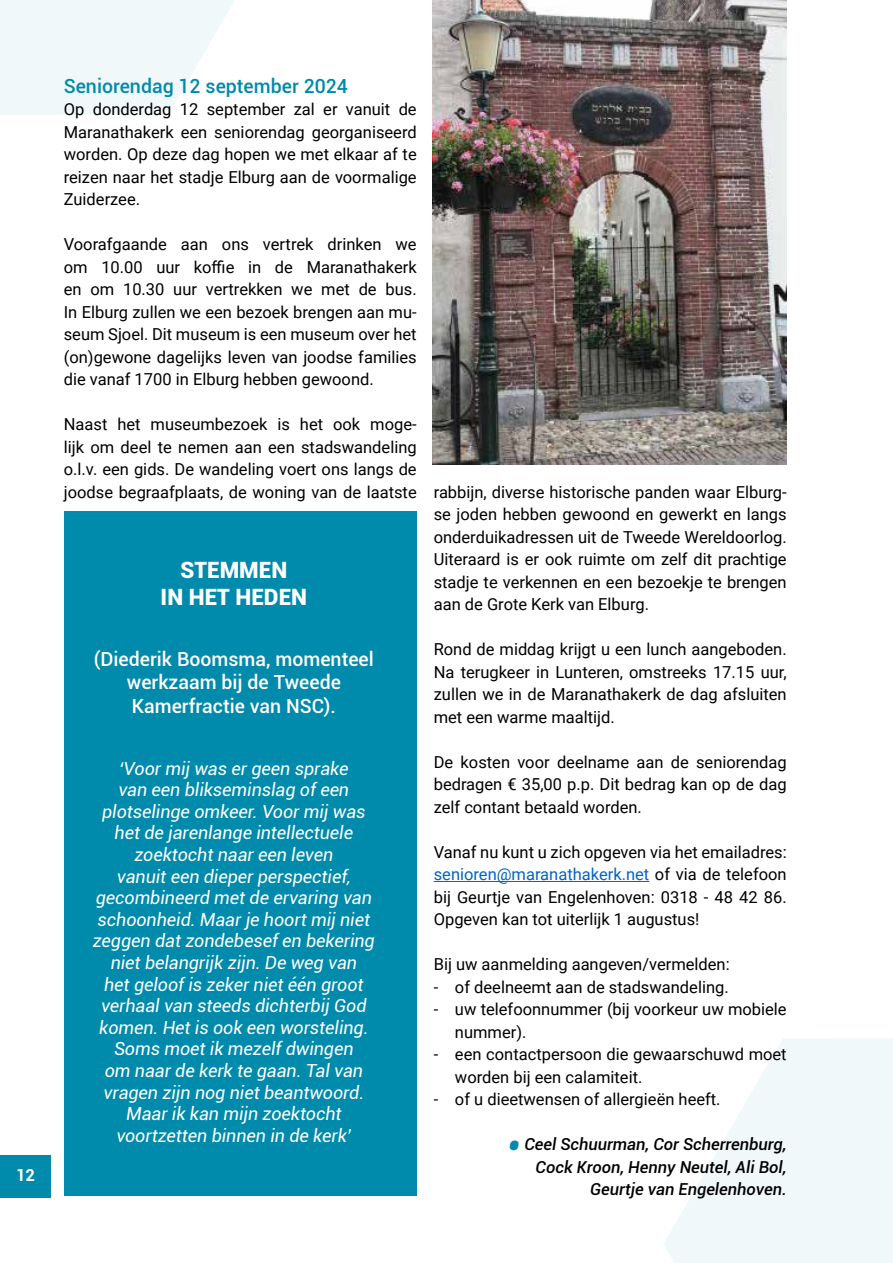
<style>
.page{position:relative;width:893px;height:1263px;background:#fff}
.page>*{position:absolute;margin:0;border:0;box-sizing:border-box;transform-origin:0 0}
.t1{font:900 22.5px/27px "Roboto";color:#fff;text-align:center}
.t2{font:500 19.5px/23.4px "Roboto";color:#fff;text-align:center}
.t3{font:500 19.5px "Roboto";color:#008aab}
.t4{font:italic 18px/21.6px "Roboto";letter-spacing:-.005em;color:#fff;text-align:center}
.t5{font:16.5px/22.5px "Roboto";color:#000;text-align:justify}
.t6{font:italic 500 16.5px/22.5px "Roboto";color:#000;text-align:right}
.t7{font:700 16.5px "Roboto";color:#fff}
.s1{color:#0563c1}
.s2{font-size:39px;color:#008aab}
</style>
<div class="page">
<svg style="left:664px;top:1038px;width:229px;height:225px;fill:#f0f8fa"></svg>
<svg style="left:0;top:0;width:235px;height:115px"></svg>
<hr style="left:434px;top:881px;width:215px;height:1px;background:#0563c1">
<div style="left:64px;top:511px;width:353px;height:684px;background:#008aab"></div>
<img style="left:432px;top:0;width:355px;height:464px">
<div style="left:0;top:1156px;width:51px;height:42px;background:#008aab"></div>
<p class="t7" style="left:16px;top:1163px;width:20px">12</p>
<p class="t3" style="left:64px;top:72px;width:286px">Seniorendag 12 september 2024</p>
<p class="t5" style="left:64px;top:97px;width:354px">Op donderdag 12 september zal er vanuit de Maranathakerk een seniorendag georganiseerd worden. Op deze dag hopen we met elkaar af te reizen naar het stadje Elburg aan de voormalige Zuiderzee.</p>
<p class="t5" style="left:64px;top:232px;width:354px">Voorafgaande aan ons vertrek drinken we om 10.00 uur koffie in de Maranathakerk en om 10.30 uur vertrekken we met de bus.<br>In Elburg zullen we een bezoek brengen aan mu&shy;seum Sjoel. Dit museum is een museum over het (on)gewone dagelijks leven van joodse families die vanaf 1700 in Elburg hebben gewoond.</p>
<p class="t5" style="left:64px;top:412px;width:354px">Naast het museumbezoek is het ook moge-</p>
<p class="t5" style="left:64px;top:435px;width:354px">lijk om deel te nemen aan een stadswandeling</p>
<p class="t5" style="left:64px;top:457px;width:354px">o.l.v. een gids. De wandeling voert ons langs de</p>
<p class="t5" style="left:64px;top:480px;width:724px">joodse begraafplaats, de woning van de laatste rabbijn, diverse historische panden waar Elburg-</p>
<p class="t5" style="left:434px;top:502px;width:354px">se joden hebben gewoond en gewerkt en langs</p>
<p class="t5" style="left:434px;top:525px;width:354px">onderduikadressen uit de Tweede Wereldoorlog.</p>
<p class="t5" style="left:434px;top:547px;width:354px">Uiteraard is er ook ruimte om zelf dit prachtige</p>
<p class="t5" style="left:434px;top:570px;width:354px">stadje te verkennen en een bezoekje te brengen</p>
<p class="t5" style="left:434px;top:592px;width:217px">aan de Grote Kerk van Elburg.</p>
<p class="t5" style="left:434px;top:637px;width:354px">Rond de middag krijgt u een lunch aangeboden.<br>Na terugkeer in Lunteren, omstreeks 17.15 uur, zullen we in de Maranathakerk de dag afsluiten met een warme maaltijd.</p>
<p class="t5" style="left:434px;top:750px;width:354px">De kosten voor deelname aan de seniorendag bedragen € 35,00 p.p. Dit bedrag kan op de dag zelf contant betaald worden.</p>
<p class="t5" style="left:434px;top:840px;width:354px">Vanaf nu kunt u zich opgeven via het emailadres: <span class="s1">senioren@maranathakerk.net</span> of via de telefoon bij Geurtje van Engelenhoven: 0318 - 48 42 86.<br>Opgeven kan tot uiterlijk 1 augustus!</p>
<p class="t5" style="left:434px;top:953px;width:297px">Bij uw aanmelding aangeven/vermelden:</p>
<p class="t5" style="left:434px;top:975px;width:296px">- of deelneemt aan de stadswandeling.</p>
<p class="t5" style="left:455px;top:998px;width:333px;text-indent:-21px">- uw telefoonnummer (bij voorkeur uw mobiele nummer).</p>
<p class="t5" style="left:455px;top:1043px;width:333px;text-indent:-21px">- een contactpersoon die gewaarschuwd moet worden bij een calamiteit.</p>
<p class="t5" style="left:434px;top:1088px;width:288px">- of u dieetwensen of allergieën heeft.</p>
<p class="t6" style="left:507px;top:1132px;width:281px"><span class="s2">•</span> Ceel Schuurman, Cor Scherrenburg,<br>Cock Kroon, Henny Neutel, Ali Bol,<br>Geurtje van Engelenhoven.</p>
<h1 class="t1" style="left:161px;top:556px;width:148px">STEMMEN<br>IN HET HEDEN</h1>
<p class="t2" style="left:94px;top:646px;width:281px">(Diederik Boomsma, momenteel werkzaam bij de Tweede<br>Kamerfractie van NSC).</p>
<p class="t4" style="left:93px;top:757px;width:284px">‘Voor mij was er geen sprake<br>van een blikseminslag of een plotselinge omkeer. Voor mij was het de jarenlange intellectuele zoektocht naar een leven<br>vanuit een dieper perspectief, gecombineerd met de ervaring van schoonheid. Maar je hoort mij niet zeggen dat zondebesef en bekering niet belangrijk zijn. De weg van<br>het geloof is zeker niet één groot verhaal van steeds dichterbij God komen. Het is ook een worsteling.<br>Soms moet ik mezelf dwingen<br>om naar de kerk te gaan. Tal van vragen zijn nog niet beantwoord.<br>Maar ik kan mijn zoektocht voortzetten binnen in de kerk’</p>
</div>
